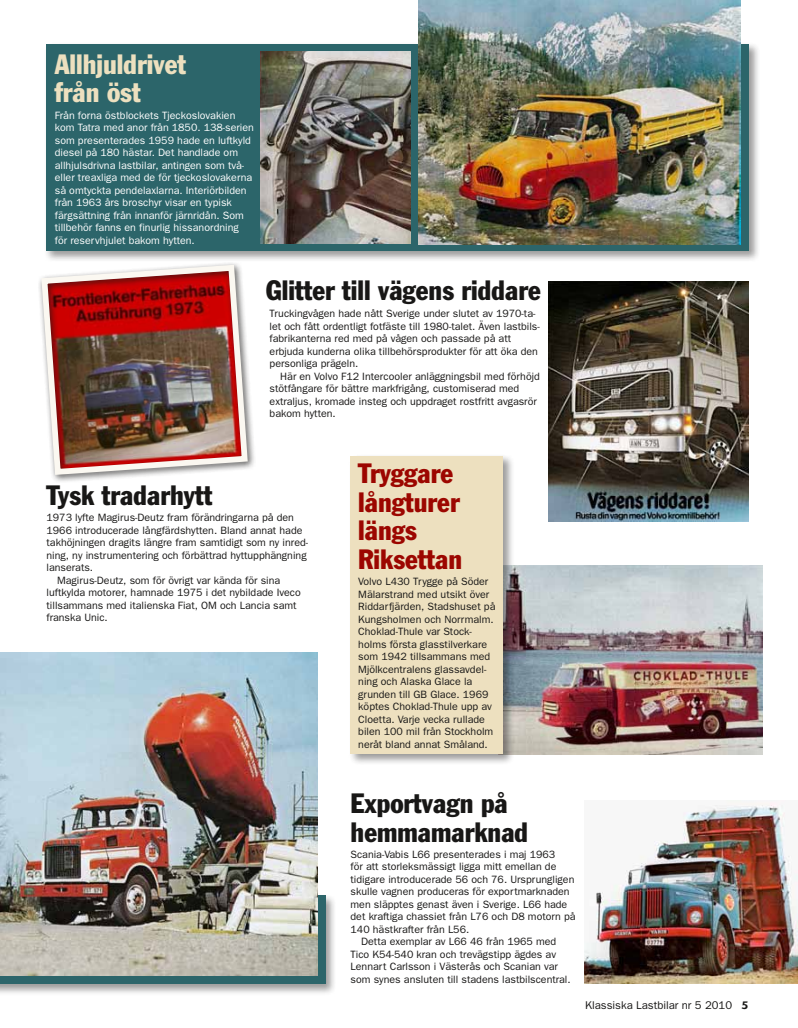
<style>
.page{position:relative;width:798px;height:1028px;background:#fff}
.page>*{position:absolute;margin:0;border:0;box-sizing:border-box;transform-origin:0 0}
.t1{font:condensed 27.5px/28.8px "Franklin Gothic";color:#181716}
.t2{font:condensed 27.5px/28.8px "Franklin Gothic";color:#9c0600}
.t3{font:condensed 27.5px/28.8px "Franklin Gothic";color:#ede0bf}
.t4{font:11.25px "Franklin Gothic";color:#181716}
.t5{font:10.62px/12.5px "Franklin Gothic";color:#181716}
.t6{font:10.62px/12.5px "Franklin Gothic";color:#fff}
.s1{font-family:"Esans";font-weight:700}
</style>
<div class="page">
<img style="left:514px;top:565px;width:247px;height:189px">
<div style="left:44px;top:42px;width:716px;height:221px;background:#181716;opacity:.43"></div>
<div style="left:46px;top:44px;width:702px;height:207px;background:#2c656a"></div>
<img style="left:260px;top:51px;width:150px;height:193px">
<img style="left:584px;top:800px;width:213px;height:183px">
<img style="left:548px;top:281px;width:200px;height:240px">
<img style="left:418px;top:0;width:322px;height:245px">
<div style="left:0;top:893px;width:337px;height:102px;background:#181716;opacity:.43"></div>
<div style="left:0;top:895px;width:325px;height:88px;background:#2c656a"></div>
<div style="left:348px;top:454px;width:166px;height:311px;background:#181716;opacity:.43"></div>
<div style="left:350px;top:456px;width:152px;height:298px;background:#ede0bf"></div>
<div style="left:37px;top:260px;width:219px;height:223px;background:#181716;opacity:.75"></div>
<img style="left:38px;top:262px;width:213px;height:216px">
<img style="left:1px;top:652px;width:316px;height:323px">
<h1 class="t3" style="left:55px;top:49px;width:133px">Allhjuldrivet från öst</h1>
<p class="t6" style="left:55px;top:108px;width:200px">Från forna östblockets Tjeckoslovakien kom Tatra med anor från 1850. 138-serien som presenterades 1959 hade en luftkyld diesel på 180 hästar. Det handlade om allhjulsdrivna lastbilar, antingen som två&shy;eller treaxliga med de för tjeckoslovakerna så omtyckta pendelaxlarna. Interiörbilden från 1963 års broschyr visar en typisk färgsättning från innanför järnridån. Som tillbehör fanns en finurlig hissanordning<br>för reservhjulet bakom hytten.</p>
<h1 class="t1" style="left:266px;top:276px;width:276px">Glitter till vägens riddare</h1>
<p class="t5" style="left:269px;top:307px;width:271px">Truckingvågen hade nått Sverige under slutet av 1970-ta&shy;let och fått ordentligt fotfäste till 1980-talet. Även lastbils&shy;fabrikanterna red med på vågen och passade på att erbjuda kunderna olika tillbehörsprodukter för att öka den personliga prägeln.</p>
<p class="t5" style="left:269px;top:370px;width:271px;text-indent:11px">Här en Volvo F12 Intercooler anläggningsbil med förhöjd stötfångare för bättre markfrigång, customiserad med extraljus, kromade insteg och uppdraget rostfritt avgasrör bakom hytten.</p>
<h1 class="t1" style="left:47px;top:481px;width:167px">Tysk tradarhytt</h1>
<p class="t5" style="left:47px;top:511px;width:249px">1973 lyfte Magirus-Deutz fram förändringarna på den</p>
<p class="t5" style="left:47px;top:524px;width:257px">1966 introducerade långfärdshytten. Bland annat hade</p>
<p class="t5" style="left:47px;top:536px;width:263px">takhöjningen dragits längre fram samtidigt som ny inred-</p>
<p class="t5" style="left:47px;top:549px;width:261px">ning, ny instrumentering och förbättrad hyttupphängning</p>
<p class="t5" style="left:47px;top:561px;width:48px">lanserats.</p>
<p class="t5" style="left:57px;top:573px;width:224px">Magirus-Deutz, som för övrigt var kända för sina</p>
<p class="t5" style="left:47px;top:586px;width:256px">luftkylda motorer, hamnade 1975 i det nybildade Iveco</p>
<p class="t5" style="left:47px;top:598px;width:251px">tillsammans med italienska Fiat, OM och Lancia samt</p>
<p class="t5" style="left:47px;top:611px;width:63px">franska Unic.</p>
<h1 class="t2" style="left:358px;top:458px;width:105px">Tryggare långturer längs<br>Riksettan</h1>
<p class="t5" style="left:358px;top:575px;width:138px">Volvo L430 Trygge på Söder<br>Mälarstrand med utsikt över<br>Riddarfjärden, Stadshuset på<br>Kungsholmen och Norrmalm.<br>Choklad-Thule var Stock&shy;holms första glasstilverkare som 1942 tillsammans med<br>Mjölkcentralens glassavdel&shy;ning och Alaska Glace la grunden till GB Glace. 1969 köptes Choklad-Thule upp av<br>Cloetta. Varje vecka rullade bilen 100 mil från Stockholm neråt bland annat Småland.</p>
<h1 class="t1" style="left:350px;top:788px;width:179px">Exportvagn på hemmamarknad</h1>
<p class="t5" style="left:350px;top:847px;width:206px">Scania-Vabis L66 presenterades i maj 1963</p>
<p class="t5" style="left:350px;top:860px;width:207px">för att storleksmässigt ligga mitt emellan de</p>
<p class="t5" style="left:350px;top:872px;width:225px">tidigare introducerade 56 och 76. Ursprungligen</p>
<p class="t5" style="left:350px;top:885px;width:220px">skulle vagnen produceras för exportmarknaden</p>
<p class="t5" style="left:350px;top:897px;width:218px">men släpptes genast även i Sverige. L66 hade</p>
<p class="t5" style="left:350px;top:910px;width:226px">det kraftiga chassiet från L76 och D8 motorn på</p>
<p class="t5" style="left:350px;top:922px;width:120px">140 hästkrafter från L56.</p>
<p class="t5" style="left:361px;top:935px;width:196px">Detta exemplar av L66 46 från 1965 med</p>
<p class="t5" style="left:350px;top:947px;width:207px">Tico K54-540 kran och trevägstipp ägdes av</p>
<p class="t5" style="left:350px;top:960px;width:209px">Lennart Carlsson i Västerås och Scanian var</p>
<p class="t5" style="left:350px;top:972px;width:221px">som synes ansluten till stadens lastbilscentral.</p>
<p class="t4" style="left:584px;top:998px;width:165px">Klassiska Lastbilar nr 5 2010 <span class="s1">5</span></p>
</div>
